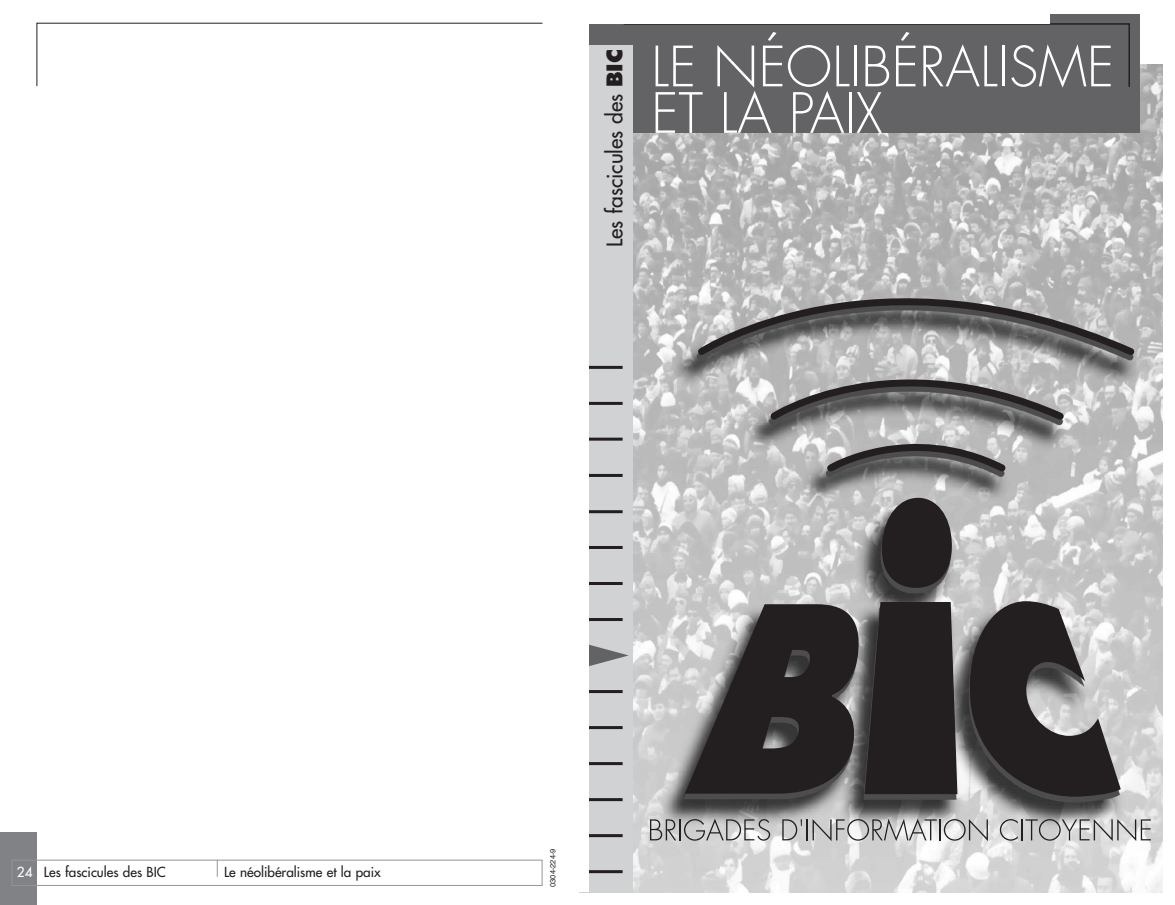
<style>
.page{position:relative;width:1175px;height:905px;background:#fff}
.page>*{position:absolute;margin:0;border:0;box-sizing:border-box;transform-origin:0 0}
.t1{font:300 54px/46.5px "Futura";color:#fff}
.t2{font:21px "Futura";color:#231f20}
.t3{font:13.5px "Futura";color:#231f20}
.t4{font:7.5px "Helvetica";color:#231f20}
.s1{font-weight:800}
.s2{color:#fff}
</style>
<div class="page">
<img style="left:632px;top:64px;width:530px;height:828px">
<svg style="left:694px;top:298px;width:446px;height:179px;background:#9d9d9d"></svg>
<svg style="left:685px;top:498px;width:272px;height:296px;background:#666464"></svg>
<svg style="left:965px;top:601px;width:155px;height:195px;background:#636161"></svg>
<svg style="left:650px;top:818px;width:120px;height:22px;background:#aeadae"></svg>
<svg style="left:782px;top:819px;width:20px;height:21px"></svg>
<hr style="left:806px;top:819px;width:2px;height:21px;background:#231f20">
<svg style="left:812px;top:818px;width:175px;height:23px;background:#bab9b9"></svg>
<svg style="left:999px;top:819px;width:18px;height:21px"></svg>
<hr style="left:1021px;top:819px;width:2px;height:21px;background:#231f20">
<svg style="left:1025px;top:819px;width:125px;height:22px;background:#bab9b9"></svg>
<div style="left:577px;top:14px;width:562px;height:119px;background:#636366"></div>
<svg style="left:622px;top:22px;width:508px;height:66px"></svg>
<div style="left:579px;top:45px;width:53px;height:847px;background:#d1d2d4"></div>
<hr style="left:578px;top:366px;width:44px;height:3px;background:#231f20">
<hr style="left:578px;top:402px;width:44px;height:3px;background:#231f20">
<hr style="left:578px;top:474px;width:44px;height:3px;background:#231f20">
<hr style="left:578px;top:437px;width:44px;height:3px;background:#231f20">
<hr style="left:578px;top:546px;width:44px;height:3px;background:#231f20">
<hr style="left:578px;top:582px;width:44px;height:3px;background:#231f20">
<hr style="left:578px;top:618px;width:44px;height:3px;background:#231f20">
<hr style="left:578px;top:690px;width:44px;height:3px;background:#231f20">
<hr style="left:578px;top:726px;width:44px;height:3px;background:#231f20">
<hr style="left:578px;top:762px;width:44px;height:3px;background:#231f20">
<hr style="left:578px;top:798px;width:44px;height:3px;background:#231f20">
<hr style="left:578px;top:834px;width:44px;height:3px;background:#231f20">
<hr style="left:578px;top:870px;width:44px;height:3px;background:#231f20">
<div style="left:573px;top:3px;width:476px;height:20px;background:#fff"></div>
<hr style="left:578px;top:510px;width:44px;height:3px;background:#231f20">
<svg style="left:588px;top:640px;width:40px;height:30px"></svg>
<div style="left:0;top:832px;width:37px;height:72px;background:#808285"></div>
<div style="left:12px;top:859px;width:530px;height:26px;border:1px solid #939598"></div>
<svg style="left:217px;top:859px;width:1px;height:17px"></svg>
<svg style="left:37px;top:23px;width:505px;height:63px"></svg>
<div style="left:571px;top:9px;width:17px;height:883px;background:#fff"></div>
<h2 class="t2" style="left:604px;top:247px;width:199px;rotate:-90deg">Les fascicules des <span class="s1">BIC</span></h2>
<h1 class="t1" style="left:651px;top:48px;width:464px">LE NÉOLIBÉRALISME<br>ET LA PAIX</h1>
<p class="t3" style="left:17px;top:865px;width:150px"><span class="s2">24</span> Les fascicules des BIC</p>
<p class="t3" style="left:224px;top:865px;width:158px">Le néolibéralisme et la paix</p>
<p class="t4" style="left:550px;top:886px;width:40px;rotate:-90deg">0304-224-9</p>
</div>
